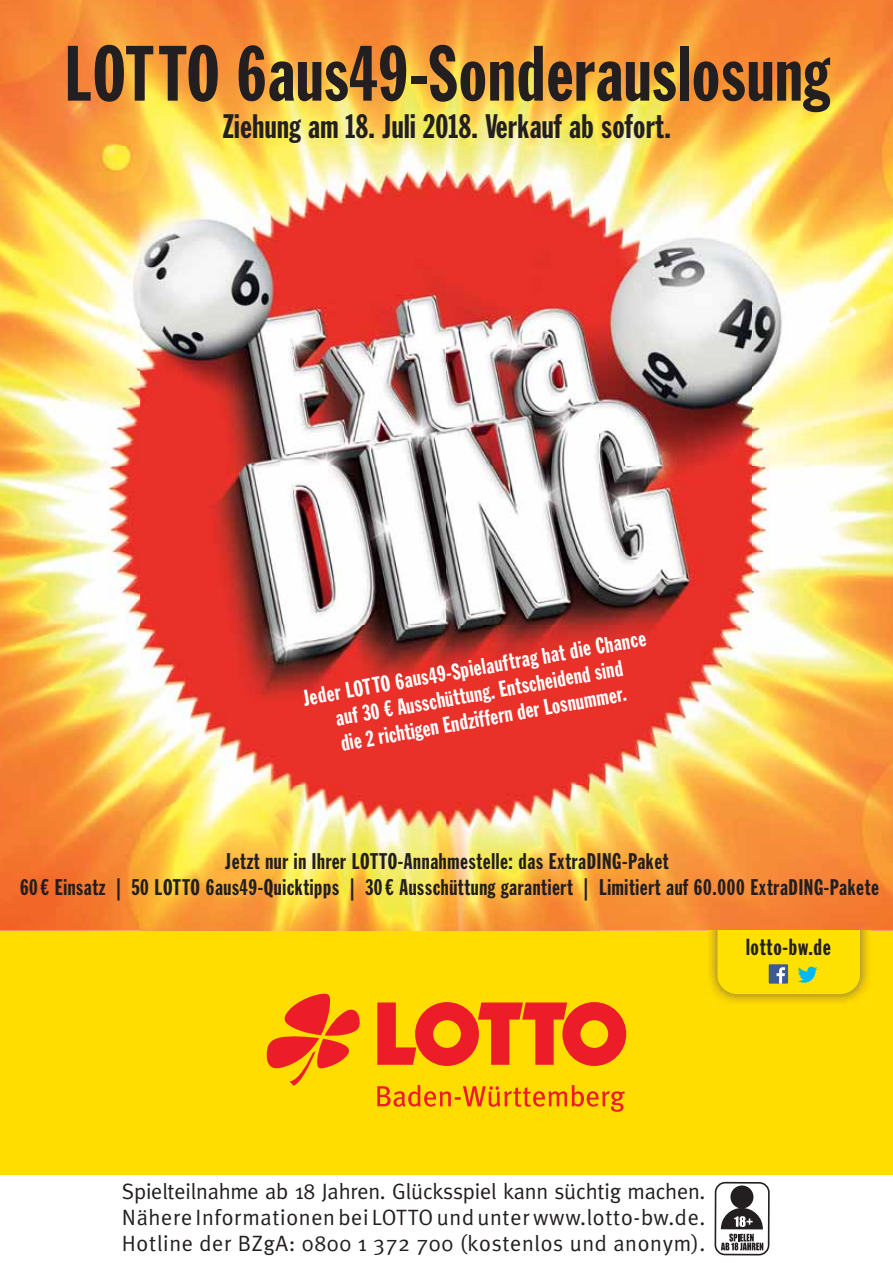
<style>
.page{position:relative;width:893px;height:1263px;background:#fff}
.page>*{position:absolute;margin:0;border:0;box-sizing:border-box;transform-origin:0 0}
.t1{font:76.95px "Franklin Gothic LT Extra Cond";letter-spacing:.015em;color:#231f20}
.t2{font:33.45px "Franklin Gothic LT Extra Cond";letter-spacing:.015em;color:#231f20}
.t3{font:22.8px "Franklin Gothic Extra Cond";letter-spacing:.035em;color:#231f20}
.t4{font:22.35px/26.1px "Franklin Gothic LT Extra Cond";letter-spacing:.03em;color:#231f20;text-align:center}
.t5{font:22.35px/25.5px "Franklin Gothic LT Extra Cond";color:#fff;text-align:center}
.t6{font:22.2px/25.7px "Meta Plus Normal";letter-spacing:.03em;color:#231f20;text-align:justify}
</style>
<div class="page">
<img style="left:0;top:0;width:893px;height:786px">
<img style="left:0;top:786px;width:140px;height:145px">
<img style="left:140px;top:786px;width:753px;height:145px">
<div style="left:0;top:931px;width:893px;height:243px;background:#fd0"></div>
<svg style="left:377px;top:1002px;width:249px;height:64px"></svg>
<svg style="left:267px;top:993px;width:93px;height:93px"></svg>
<svg style="left:377px;top:1085px;width:248px;height:27px"></svg>
<div style="left:714px;top:1182px;width:56px;height:73px;border:2px solid #231f20;border-radius:10px"></div>
<div style="left:730px;top:1185px;width:23px;height:23px;background:#231f20;border-radius:50%"></div>
<svg style="left:721px;top:1208px;width:42px;height:42px"></svg>
<img style="left:707px;top:930px;width:164px;height:73px">
<svg style="left:717px;top:930px;width:143px;height:64px"></svg>
<h1 class="t1" style="left:65px;top:46px;width:766px">LOTTO 6aus49-Sonderauslosung</h1>
<h2 class="t2" style="left:223px;top:115px;width:449px">Ziehung am 18. Juli 2018. Verkauf ab sofort.</h2>
<p class="t5" style="left:302px;top:688px;width:349px;rotate:-10deg">Jeder LOTTO 6aus49-Spielauftrag hat die Chance auf 30 € Ausschüttung. Entscheidend sind<br>die 2 richtigen Endziffern der Losnummer.</p>
<p class="t4" style="left:20px;top:851px;width:860px">Jetzt nur in Ihrer LOTTO-Annahmestelle: das ExtraDING-Paket<br>60 € Einsatz | 50 LOTTO 6aus49-Quicktipps | 30 € Ausschüttung garantiert | Limitiert auf 60.000 ExtraDING-Pakete</p>
<p class="t3" style="left:746px;top:939px;width:86px">lotto-bw.de</p>
<p class="t6" style="left:122px;top:1181px;width:585px">Spielteilnahme ab 18 Jahren. Glücksspiel kann süchtig machen.<br>Nähere Informationen bei LOTTO und unter www.lotto-bw.de.<br>Hotline der BZgA: 0800 1 372 700 (kostenlos und anonym).</p>
</div>
